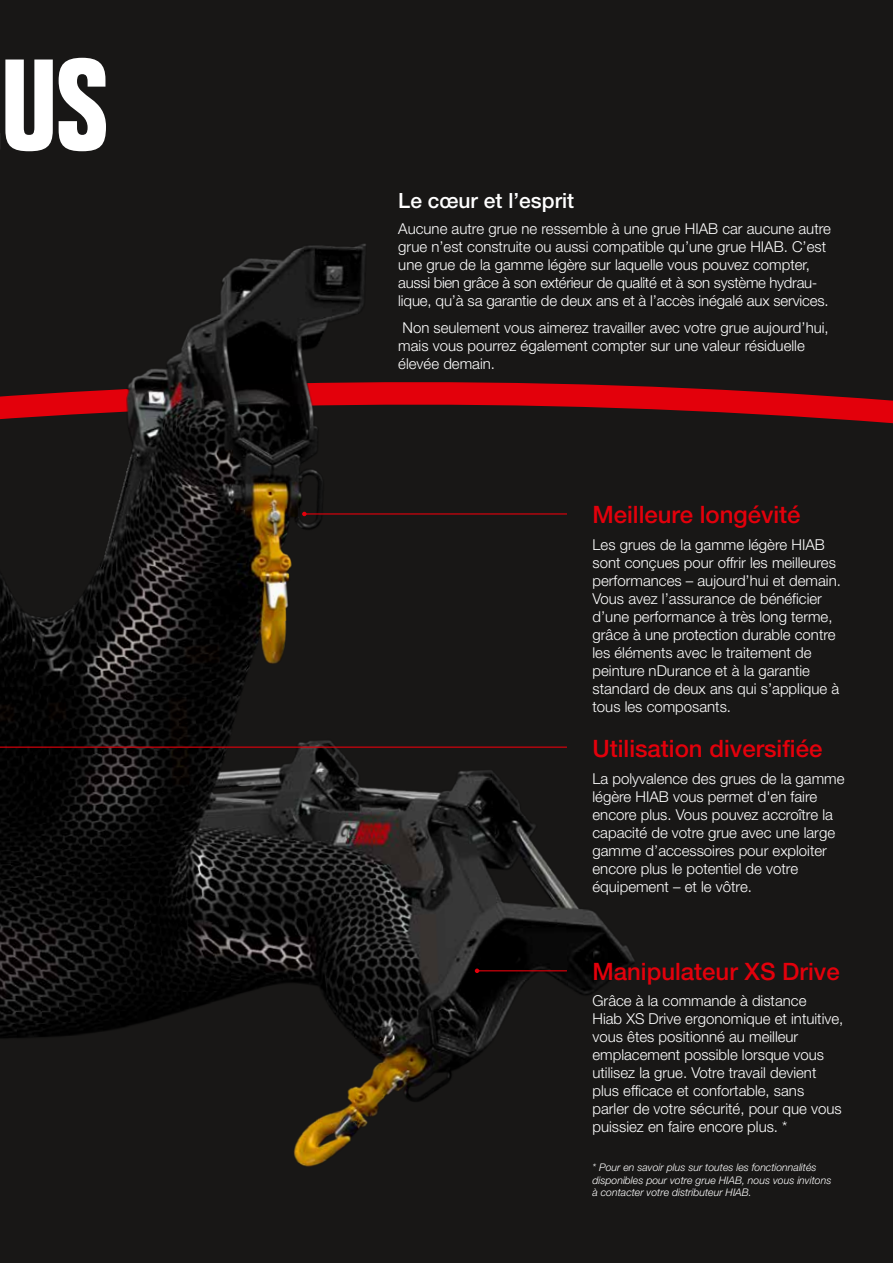
<style>
.page{position:relative;width:893px;height:1263px;background:#fff}
.page>*{position:absolute;margin:0;border:0;box-sizing:border-box;transform-origin:0 0}
.t1{font:700 condensed 126px "Folio Std";color:#fff}
.t2{font:500 24px "Helvetica Neue LT Pro";color:#e3000b}
.t3{font:500 21px "Helvetica Neue LT Pro";color:#fff}
.t4{font:300 15px/18px "Helvetica Neue LT Pro";color:#fff}
.t5{font:italic 300 10.5px/12.6px "Helvetica Neue LT Pro";color:#fff}
</style>
<div class="page">
<div style="left:0;top:546px;width:893px;height:717px;background:#181716"></div>
<img style="left:0;top:546px;width:695px;height:669px">
<div style="left:0;top:0;width:893px;height:546px;background:#181716"></div>
<svg style="left:381px;top:364px;width:512px;height:152px"></svg>
<img style="left:0;top:236px;width:381px;height:395px">
<hr style="left:0;top:746px;width:567px;height:2px;background:#e3000b">
<hr style="left:304px;top:513px;width:263px;height:1px;background:#e3000b">
<svg style="left:302px;top:512px;width:5px;height:4px"></svg>
<hr style="left:477px;top:970px;width:90px;height:1px;background:#e3000b">
<svg style="left:475px;top:968px;width:4px;height:5px"></svg>
<h1 class="t1" style="left:1px;top:35px;width:108px">US</h1>
<h3 class="t3" style="left:398px;top:188px;width:177px">Le cœur et l’esprit</h3>
<p class="t4" style="left:398px;top:220px;width:434px">Aucune autre grue ne ressemble à une grue HIAB car aucune autre grue n’est construite ou aussi compatible qu’une grue HIAB. C’est une grue de la gamme légère sur laquelle vous pouvez compter, aussi bien grâce à son extérieur de qualité et à son système hydrau&shy;lique, qu’à sa garantie de deux ans et à l’accès inégalé aux services.</p>
<p class="t4" style="left:398px;top:318px;width:432px">Non seulement vous aimerez travailler avec votre grue aujourd’hui, mais vous pourrez également compter sur une valeur résiduelle élevée demain.</p>
<h2 class="t2" style="left:592px;top:500px;width:210px">Meilleure longévité</h2>
<p class="t4" style="left:592px;top:535px;width:250px">Les grues de la gamme légère HIAB sont conçues pour offrir les meilleures performances – aujourd’hui et demain.<br>Vous avez l’assurance de bénéficier d’une performance à très long terme, grâce à une protection durable contre les éléments avec le traitement de peinture nDurance et à la garantie standard de deux ans qui s’applique à tous les composants.</p>
<h2 class="t2" style="left:592px;top:734px;width:231px">Utilisation diversifiée</h2>
<p class="t4" style="left:592px;top:769px;width:254px">La polyvalence des grues de la gamme légère HIAB vous permet d'en faire encore plus. Vous pouvez accroître la capacité de votre grue avec une large gamme d’accessoires pour exploiter encore plus le potentiel de votre équipement – et le vôtre.</p>
<h2 class="t2" style="left:592px;top:957px;width:249px">Manipulateur XS Drive</h2>
<p class="t4" style="left:592px;top:991px;width:252px">Grâce à la commande à distance<br>Hiab XS Drive ergonomique et intuitive, vous êtes positionné au meilleur emplacement possible lorsque vous utilisez la grue. Votre travail devient plus efficace et confortable, sans parler de votre sécurité, pour que vous puissiez en faire encore plus. *</p>
<p class="t5" style="left:592px;top:1161px;width:240px">* Pour en savoir plus sur toutes les fonctionnalités disponibles pour votre grue HIAB, nous vous invitons à contacter votre distributeur HIAB.</p>
</div>
